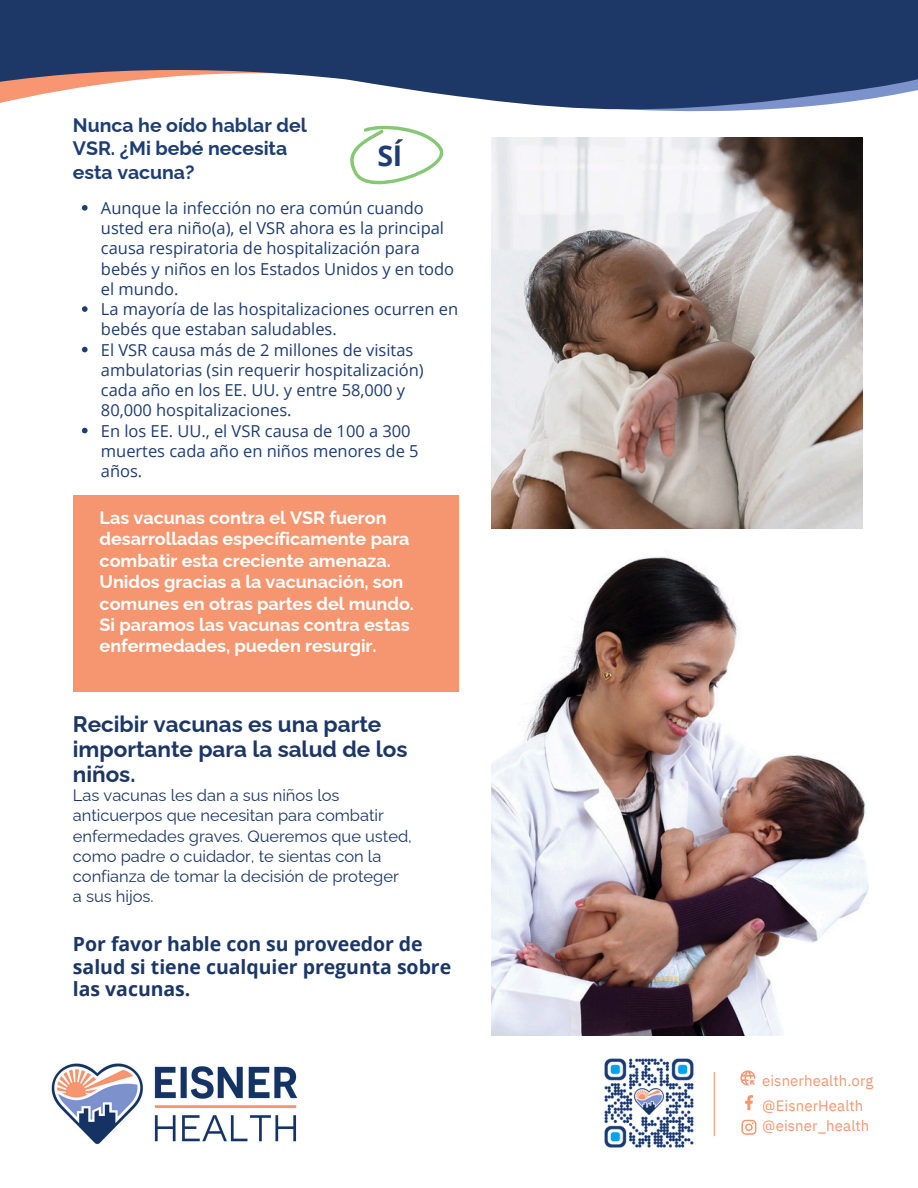
<style>
.page{position:relative;width:918px;height:1188px;background:#fff}
.page>*{position:absolute;margin:0;border:0;box-sizing:border-box;transform-origin:0 0}
.t1{font:700 28.5px "Open Sans";color:#1e3d73}
.t2{font:700 22.5px/24.8px "Raleway";color:#1c3766}
.t3{font:700 19.5px/22.5px "Open Sans";color:#1c3766}
.t4{font:700 19.5px/23.7px "Raleway";color:#1e3d73}
.t5{font:700 18px/21.3px "Raleway";color:#fff}
.t6{font:16.5px/20.2px "Open Sans";color:#1e3d73}
.t7{font:16.5px "Raleway";color:#1c3766}
.t8{font:15px/20.2px "IBM Plex Sans";letter-spacing:.005em;color:#f69670}
</style>
<div class="page">
<svg style="left:0;top:0;width:918px;height:112px;fill:#1d3766"></svg>
<img style="left:51px;top:1063px;width:247px;height:82px">
<svg style="left:741px;top:1120px;width:15px;height:15px"></svg>
<svg style="left:745px;top:1095px;width:8px;height:15px"></svg>
<svg style="left:740px;top:1070px;width:15px;height:15px"></svg>
<img style="left:604px;top:1058px;width:90px;height:90px">
<hr style="left:714px;top:1072px;width:1px;height:64px;background:#f69670">
<svg style="left:350px;top:126px;width:93px;height:58px"></svg>
<div style="left:73px;top:495px;width:386px;height:196px;background:#f69670"></div>
<svg style="left:82px;top:205px;width:6px;height:6px"></svg>
<svg style="left:82px;top:306px;width:6px;height:6px"></svg>
<svg style="left:82px;top:347px;width:6px;height:5px"></svg>
<svg style="left:82px;top:428px;width:6px;height:5px"></svg>
<img style="left:491px;top:137px;width:371px;height:392px">
<img style="left:491px;top:557px;width:378px;height:479px">
<p class="t4" style="left:73px;top:113px;width:235px">Nunca he oído hablar del<br>VSR. ¿Mi bebé necesita esta vacuna?</p>
<p class="t1" style="left:377px;top:135px;width:27px">SÍ</p>
<p class="t6" style="left:101px;top:197px;width:355px">Aunque la infección no era común cuando usted era niño(a), el VSR ahora es la principal causa respiratoria de hospitalización para bebés y niños en los Estados Unidos y en todo el mundo.</p>
<p class="t6" style="left:101px;top:299px;width:359px">La mayoría de las hospitalizaciones ocurren en bebés que estaban saludables.</p>
<p class="t6" style="left:101px;top:339px;width:324px">El VSR causa más de 2 millones de visitas ambulatorias (sin requerir hospitalización) cada año en los EE. UU. y entre 58,000 y 80,000 hospitalizaciones.</p>
<h2 class="t6" style="left:101px;top:420px;width:319px">En los EE. UU., el VSR causa de 100 a 300 muertes cada año en niños menores de 5 años.</h2>
<p class="t5" style="left:100px;top:507px;width:316px">Las vacunas contra el VSR fueron desarrolladas específicamente para combatir esta creciente amenaza.<br>Unidos gracias a la vacunación, son comunes en otras partes del mundo.<br>Si paramos las vacunas contra estas enfermedades, pueden resurgir.</p>
<p class="t2" style="left:73px;top:712px;width:310px">Recibir vacunas es una parte</p>
<p class="t2" style="left:73px;top:737px;width:336px">importante para la salud de los niños.</p>
<p class="t7" style="left:73px;top:786px;width:268px">Las vacunas les dan a sus niños los</p>
<p class="t7" style="left:73px;top:806px;width:312px">anticuerpos que necesitan para combatir</p>
<p class="t7" style="left:73px;top:826px;width:341px">enfermedades graves. Queremos que usted,</p>
<h2 class="t7" style="left:73px;top:846px;width:310px">como padre o cuidador, te sientas con la</h2>
<p class="t7" style="left:73px;top:867px;width:327px">confianza de tomar la decisión de proteger</p>
<p class="t7" style="left:73px;top:887px;width:82px">a sus hijos.</p>
<p class="t3" style="left:73px;top:932px;width:380px">Por favor hable con su proveedor de salud si tiene cualquier pregunta sobre las vacunas.</p>
<h1 class="t8" style="left:762px;top:1070px;width:113px">eisnerhealth.org</h1>
<p class="t8" style="left:762px;top:1095px;width:109px">@EisnerHealth @eisner_health</p>
</div>
